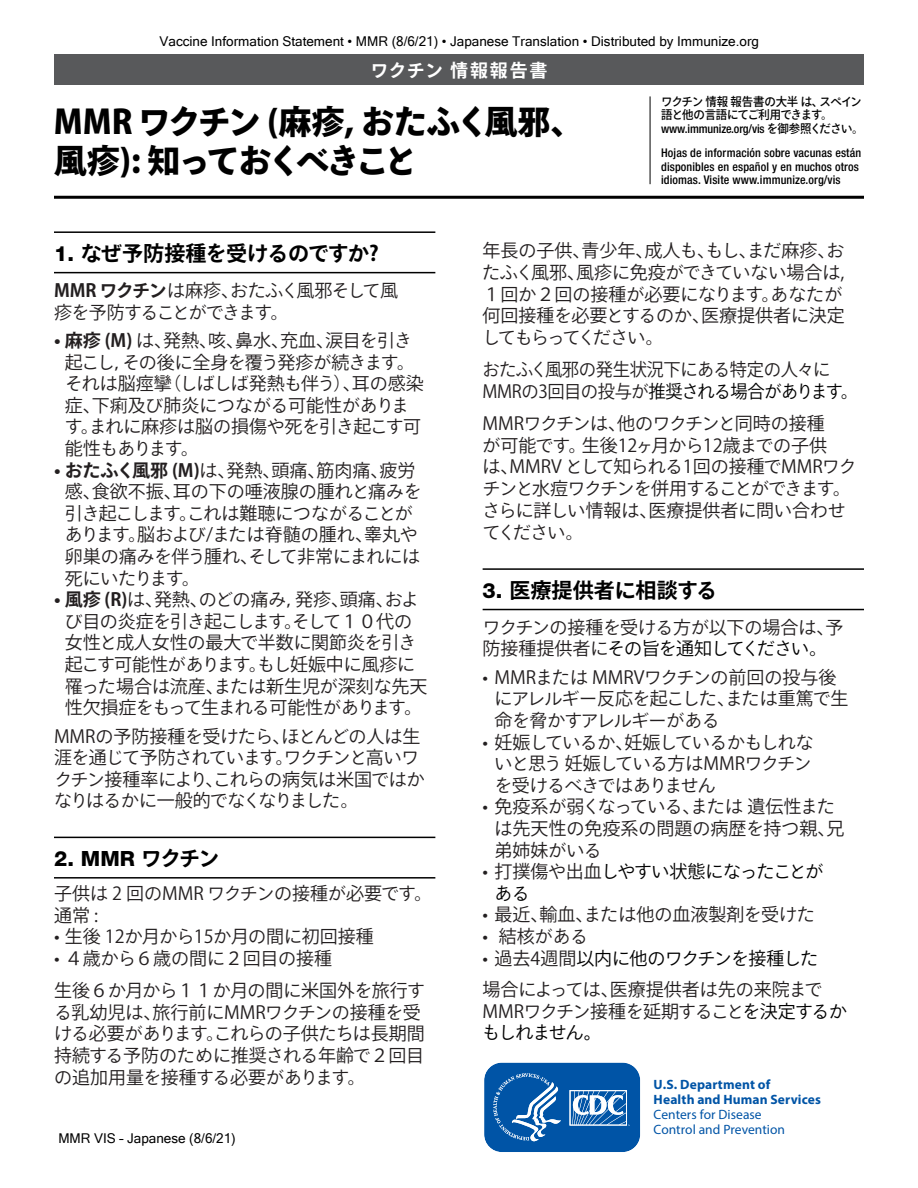
<style>
.page{position:relative;width:918px;height:1188px;background:#fff}
.page>*{position:absolute;margin:0;border:0;box-sizing:border-box;transform-origin:0 0}
.t1{font:800 33px/39.6px "Ryo Gothic Plus N";letter-spacing:-.08em;color:#000}
.t2{font:700 21px "Ryo Gothic Plus N";letter-spacing:-.01em;color:#000}
.t3{font:800 21px "Helvetica Neue LT Std";color:#000}
.Body_Text{font:18px/21.6px "Ryo Gothic Plus N";letter-spacing:-.02em;color:#231f20}
.Body_Text-2{font:18px/21.6px "Ryo Gothic Plus N";color:#231f20}
.Body_Text-3{font:18px/21.8px "Ryo Gothic Plus N";letter-spacing:-.04em;color:#231f20}
.List_Paragraph{font:18px/21.6px "Ryo Gothic Plus N";letter-spacing:-.04em;color:#231f20}
.Body_Text-4{font:18px/21.6px "Ryo Gothic Plus N";letter-spacing:-.02em;color:#231f20;scale:.96 1}
.Body_Text-5{font:18px/21.6px "Ryo Gothic Plus N";letter-spacing:-.06em;color:#231f20}
.t4{font:18px/21.6px "Ryo Gothic Plus N";letter-spacing:-.04em;color:#000}
.t5{font:18px "Ryo Gothic Plus N";letter-spacing:-.02em;color:#000}
.t6{font:700 18px "Ryo Gothic Plus N";letter-spacing:.1em;color:#fff}
.t7{font:13.5px "Microsoft Sans Serif";color:#000}
.t8{font:700 13.5px/15px "Myriad Pro";letter-spacing:.01em;color:#0054a6}
.t9{font:13.5px/15px "Myriad Pro";color:#0054a6}
.t10{font:500 condensed 12px/24.3px "Helvetica Neue LT Std";letter-spacing:.01em;color:#000}
.t11{font:500 12px/13.5px "Ryo Gothic Plus N";letter-spacing:-.055em;color:#000;scale:.95 1}
.s1{font-family:"Ryo Gothic Plus N";font-stretch:normal}
.s2{font-family:"Helvetica Neue LT Std";font-weight:800}
.s3{font-weight:700}
.s4{font-family:"Ryo Gothic Plus N";font-weight:700}
.s5{color:#000}
.s6{color:#231f20}
.s7{font-weight:700;color:#000}
</style>
<div class="page">
<div style="left:54px;top:54px;width:810px;height:31px;background:#58595b"></div>
<hr style="left:650px;top:96px;width:1px;height:88px;background:#000">
<hr style="left:54px;top:196px;width:810px;height:3px;background:#000">
<svg style="left:484px;top:1062px;width:157px;height:90px;background:#296fb4"></svg>
<hr style="left:54px;top:272px;width:381px;height:1px;background:#000">
<hr style="left:54px;top:231px;width:381px;height:2px;background:#000">
<hr style="left:54px;top:877px;width:381px;height:2px;background:#000">
<hr style="left:54px;top:837px;width:381px;height:1px;background:#000">
<hr style="left:483px;top:609px;width:381px;height:1px;background:#000">
<hr style="left:483px;top:568px;width:381px;height:2px;background:#000">
<p class="t7" style="left:160px;top:32px;width:601px">Vaccine Information Statement • MMR (8/6/21) • Japanese Translation • Distributed by Immunize.org</p>
<p class="t6" style="left:370px;top:58px;width:179px">ワクチン 情報報告書</p>
<h2 class="t1" style="left:54px;top:104px;width:531px">MMR ワクチン (麻疹, おたふく風邪、風疹): 知っておくべきこと</h2>
<p class="t11" style="left:661px;top:95px;width:213px">ワクチン 情報 報告書の大半 は、スペイン語と他の言語にてご利用できます。</p>
<p class="t10" style="left:661px;top:116px;width:204px">www.immunize.org/vis <span class="s1">を御参照ください。<br></span>Hojas de información sobre vacunas están</p>
<p class="t10" style="left:661px;top:160px;width:199px;line-height:13.5px">disponibles en español y en muchos otros idiomas. Visite www.immunize.org/vis</p>
<h3 class="t2" style="left:54px;top:239px;width:326px"><span class="s2">1.</span> なぜ予防接種を受けるのですか?</h3>
<p class="Body_Text-5" style="left:54px;top:280px;width:346px"><span class="s3">MMR ワクチン</span>は麻疹、おたふく風邪そして風疹を予防することができます。</p>
<p class="Body_Text" style="left:65px;top:330px;width:361px;text-indent:-11px"><span class="s3">• 麻疹 (M)</span> は、発熱、咳、鼻水、充血、涙目を引き起こし，その後に全身を覆う発疹が続きます。それは脳痙攣（しばしば発熱も伴う）、耳の感染症、下痢及び肺炎につながる可能性があります。まれに麻疹は脳の損傷や死を引き起こす可能性もあります。</p>
<p class="Body_Text-2" style="left:65px;top:460px;width:358px;text-indent:-11px"><span class="s3">• おたふく風邪 (M)</span>は、発熱、頭痛、筋肉痛、疲労感、食欲不振、耳の下の唾液腺の腫れと痛みを引き起こします。これは難聴につながることがあります。脳および/または脊髄の腫れ、睾丸や卵巣の痛みを伴う腫れ、そして非常にまれには死にいたります。</p>
<p class="Body_Text" style="left:65px;top:589px;width:364px;text-indent:-11px"><span class="s3">• 風疹 (R)</span>は、発熱、のどの痛み，発疹、頭痛、および目の炎症を引き起こします。そして１０代の女性と成人女性の最大で半数に関節炎を引き起こす可能性があります。もし妊娠中に風疹に罹った場合は流産、または新生児が深刻な先天性欠損症をもって生まれる可能性があります。</p>
<p class="List_Paragraph" style="left:54px;top:726px;width:372px">MMRの予防接種を受けたら、ほとんどの人は生涯を通じて予防されています。ワクチンと高いワクチン接種率により、これらの病気は米国ではかなりはるかに一般的でなくなりました。</p>
<h3 class="t3" style="left:54px;top:846px;width:167px">2. MMR <span class="s4">ワクチン</span></h3>
<p class="Body_Text-2" style="left:54px;top:883px;width:380px">子供は 2 回のMMR ワクチンの接種が必要です。通常 :</p>
<p class="Body_Text-2" style="left:54px;top:927px;width:321px">• 生後 12か月から15か月の間に初回接種</p>
<p class="Body_Text-2" style="left:54px;top:948px;width:280px">• ４歳から６歳の間に２回目の接種</p>
<p class="Body_Text" style="left:54px;top:980px;width:373px">生後６か月から１１か月の間に米国外を旅行する乳幼児は、旅行前にMMRワクチンの接種を受ける必要があります。これらの子供たちは長期間持続する予防のために推奨される年齢で２回目の追加用量を接種する必要があります。</p>
<p class="t7" style="left:58px;top:1130px;width:179px">MMR VIS – Japanese (8/6/21)</p>
<p class="Body_Text-2" style="left:483px;top:241px;width:364px">年長の子供、青少年、成人も、もし、まだ麻疹、おたふく風邪、風疹に免疫ができていない場合は,<br>１回か２回の接種が必要になります。あなたが何回接種を必要とするのか、医療提供者に決定してもらってください。</p>
<p class="Body_Text-4" style="left:483px;top:359px;width:393px">おたふく風邪の発生状況下にある特定の人々に<br>MMRの3回目の投与が<span class="s5">推奨される場合があります。</span></p>
<p class="Body_Text-3" style="left:483px;top:413px;width:375px">MMRワクチンは、他のワクチンと同時の接種<br>が可能です。生後12ヶ月から12歳までの子供<br>は、MMRV として知られる1回の接種でMMRワクチンと水痘ワクチンを併用することができます。さらに詳しい情報は、医療提供者に問い合わせてください。</p>
<h3 class="t2" style="left:483px;top:576px;width:236px"><span class="s2">3.</span> 医療提供者に相談する</h3>
<p class="Body_Text" style="left:483px;top:617px;width:362px">ワクチンの接種を受ける方が以下の場合は、予防接種提供者に<span class="s5">その旨を通知してください。</span></p>
<p class="Body_Text" style="left:495px;top:667px;width:355px;text-indent:-12px">• MMRまたは MMRVワクチンの前回の投与後にアレルギー反応を起こした、または重篤で生命を脅かすアレルギーがある</p>
<p class="Body_Text" style="left:495px;top:732px;width:321px;text-align:justify;text-indent:-12px">• 妊娠しているか、妊娠しているかもしれないと思う 妊娠している方はMMRワクチンを受けるべきではありません</p>
<p class="Body_Text-2" style="left:495px;top:797px;width:351px;text-indent:-12px">• 免疫系が弱くなっている、または 遺伝性または先天性の免疫系の問題の病歴を持つ親、兄弟姉妹がいる</p>
<p class="t4" style="left:495px;top:862px;width:330px;text-indent:-12px"><span class="s6">• 打撲傷や出血</span>しやすい状態になったことがある</p>
<p class="Body_Text-2" style="left:483px;top:905px;width:334px">• 最近、輸血、または他の血液製剤を受けた</p>
<p class="Body_Text" style="left:483px;top:926px;width:107px">• 結核がある</p>
<p class="t5" style="left:483px;top:947px;width:337px"><span class="s6">• 過去4週間</span>以内に他のワクチンを接種した</p>
<p class="Body_Text-3" style="left:483px;top:980px;width:366px">場合によっては、医療提供者は先の来院まで<br>MMRワクチン接種を延期すること<span class="s5">を決定するかもしれません</span><span class="s7">。</span></p>
<p class="t8" style="left:654px;top:1077px;width:169px">U.S. Department of<br>Health and Human Services</p>
<p class="t9" style="left:654px;top:1107px;width:133px">Centers for Disease<br>Control and Prevention</p>
</div>
